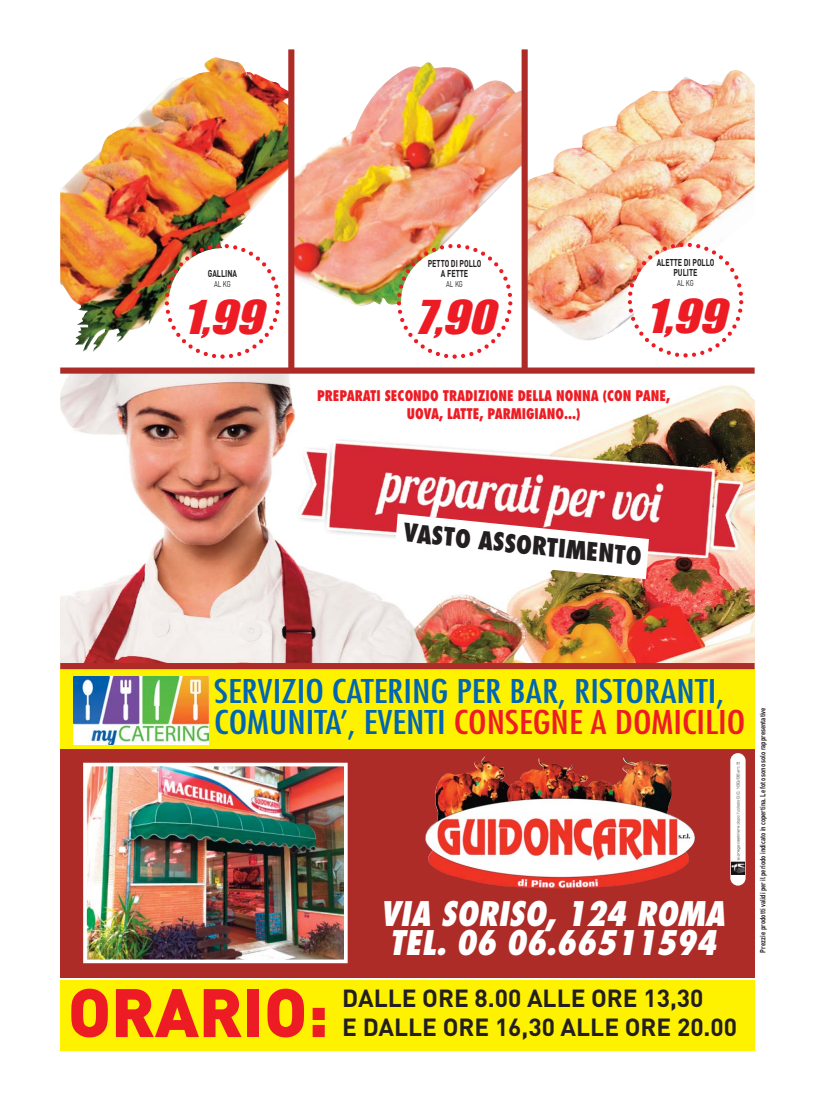
<style>
.page{position:relative;width:815px;height:1104px;background:#fff}
.page>*{position:absolute;margin:0;border:0;box-sizing:border-box;transform-origin:0 0}
.t1{font:900 67.38px "DIN";color:#ed1c24}
.t2{font:italic 43.25px "Impact";color:#ed1c24;scale:1.12 1}
.t3{font:italic 800 condensed 33px/29.4px "Futura";color:#fff}
.t4{font:condensed 31.88px/30.6px "Futura";color:#0066b3;scale:1.23 1}
.t5{font:800 condensed 24.62px "Futura";color:#231f20}
.t6{font:700 24.5px/29.4px "DIN";color:#231f20}
.t7{font:800 condensed 14.25px/17.8px "Futura";color:#ed1c24;text-align:center;scale:.93 1}
.t8{font:700 9.88px/9.6px "DIN";color:#231f20;text-align:center;scale:.73 1}
.t9{font:8.5px "DIN";letter-spacing:-.005em;color:#231f20;scale:.73 1}
.t10{font:700 7.5px "DIN";color:#231f20;scale:.79 1}
.s1{color:#ed1c24}
</style>
<div class="page">
<img style="left:60px;top:374px;width:694px;height:289px">
<img style="left:294px;top:61px;width:228px;height:247px">
<img style="left:528px;top:70px;width:227px;height:271px">
<img style="left:60px;top:57px;width:228px;height:295px">
<div style="left:60px;top:669px;width:695px;height:309px;background:#ae2c27"></div>
<img style="left:88px;top:767px;width:255px;height:191px">
<div style="left:83px;top:762px;width:265px;height:201px;border:4px solid #fff"></div>
<img style="left:425px;top:756px;width:270px;height:132px">
<div style="left:730px;top:753px;width:16px;height:132px;background:#fff;border-radius:8px"></div>
<img style="left:731px;top:762px;width:13px;height:112px">
<div style="left:60px;top:667px;width:695px;height:82px;background:#fff200"></div>
<div style="left:60px;top:980px;width:695px;height:70px;background:#fff200"></div>
<img style="left:73px;top:677px;width:136px;height:67px">
<svg style="left:395px;top:514px;width:254px;height:65px"></svg>
<div style="left:522px;top:49px;width:6px;height:322px;background:#ae2c27"></div>
<div style="left:288px;top:49px;width:6px;height:322px;background:#ae2c27"></div>
<div style="left:60px;top:367px;width:695px;height:7px;background:#ae2c27"></div>
<div style="left:60px;top:663px;width:695px;height:6px;background:#ae2c27"></div>
<svg style="left:626px;top:240px;width:120px;height:118px"></svg>
<svg style="left:395px;top:242px;width:120px;height:117px"></svg>
<svg style="left:163px;top:242px;width:120px;height:117px"></svg>
<h3 class="t8" style="left:208px;top:270px;width:42px">GALLINA</h3>
<p class="t9" style="left:214px;top:281px;width:24px">AL KG</p>
<h2 class="t2" style="left:183px;top:303px;width:80px">1,99</h2>
<h3 class="t8" style="left:428px;top:260px;width:75px">PETTO DI POLLO<br>A FETTE</h3>
<p class="t9" style="left:446px;top:281px;width:24px">AL KG</p>
<h2 class="t2" style="left:415px;top:303px;width:80px">7,90</h2>
<h3 class="t8" style="left:657px;top:259px;width:80px">ALETTE DI POLLO<br>PULITE</h3>
<p class="t9" style="left:677px;top:279px;width:24px">AL KG</p>
<h2 class="t2" style="left:646px;top:302px;width:80px">1,99</h2>
<h3 class="t7" style="left:317px;top:388px;width:381px">PREPARATI SECONDO TRADIZIONE DELLA NONNA (CON PANE,<br>UOVA, LATTE, PARMIGIANO...)</h3>
<h3 class="t5" style="left:405px;top:521px;width:241px;rotate:6deg">VASTO ASSORTIMENTO</h3>
<h3 class="t4" style="left:214px;top:678px;width:433px">SERVIZIO CATERING PER BAR, RISTORANTI,<br>COMUNITA’, EVENTI <span class="s1">CONSEGNE A DOMICILIO</span></h3>
<h3 class="t3" style="left:380px;top:902px;width:351px">VIA SORISO, 124 ROMA<br>TEL. 06 06.66511594</h3>
<h1 class="t1" style="left:68px;top:988px;width:262px">ORARIO:</h1>
<h3 class="t6" style="left:342px;top:986px;width:396px">DALLE ORE 8.00 ALLE ORE 13,30<br>E DALLE ORE 16,30 ALLE ORE 20.00</h3>
<p class="t10" style="left:760px;top:952px;width:312px;rotate:-90deg">Prezzi e prodotti validi per il periodo indicato in copertina. Le foto sono solo rappresentative</p>
</div>
